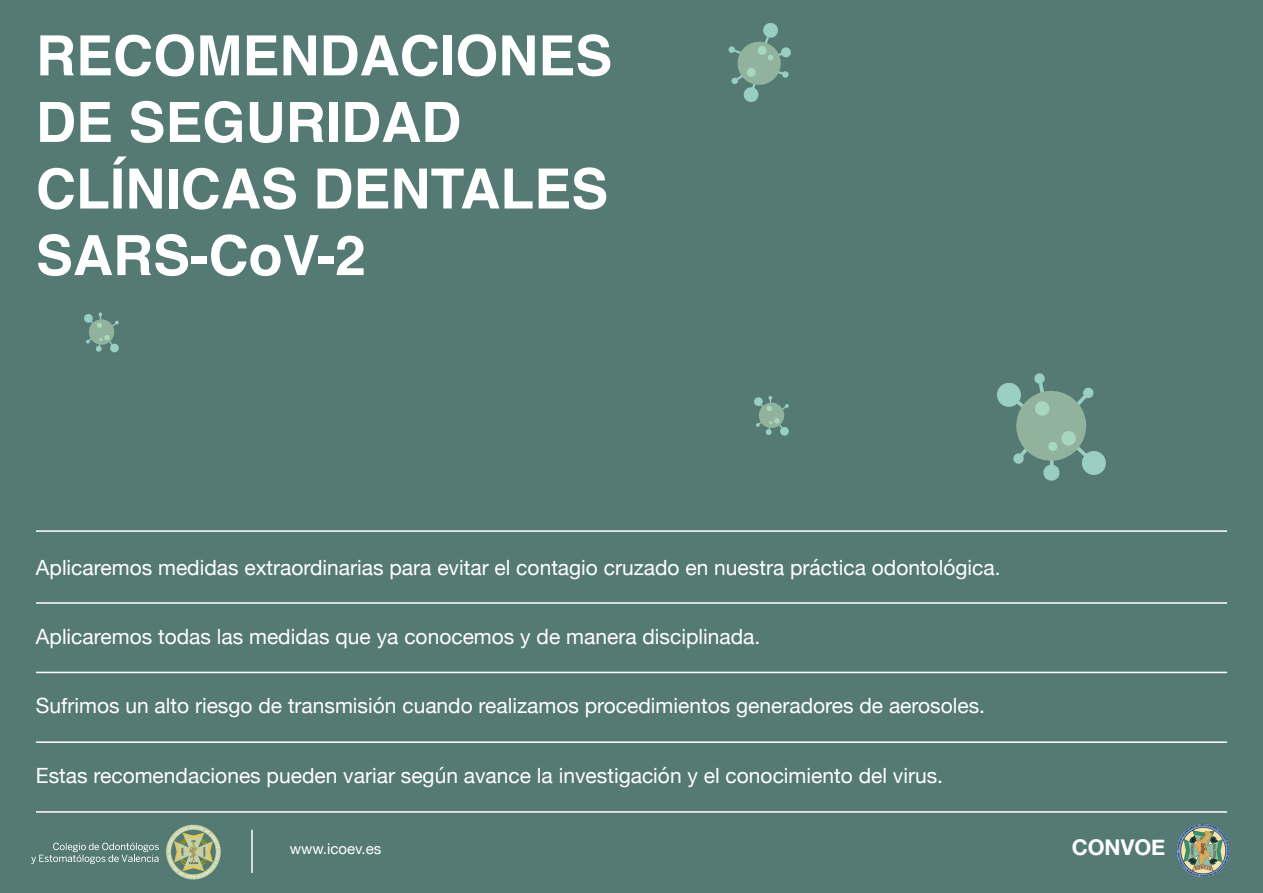
<style>
.page{position:relative;width:1263px;height:893px;background:#557a73}
.page>*{position:absolute;margin:0;border:0;box-sizing:border-box;transform-origin:0 0}
.t1{font:700 55.5px/66.6px "Helvetica";color:#fff}
.t2{font:700 21.75px "Helvetica Neue";color:#fff}
.t3{font:21px "Helvetica Neue";color:#fff}
.t4{font:15px "Helvetica Neue";color:#fff}
</style>
<div class="page">
<hr style="left:36px;top:811px;width:1191px;height:2px;background:#fff">
<hr style="left:36px;top:530px;width:1191px;height:2px;background:#fff">
<hr style="left:36px;top:602px;width:1191px;height:2px;background:#fff">
<hr style="left:36px;top:672px;width:1191px;height:1px;background:#fff">
<hr style="left:36px;top:741px;width:1191px;height:2px;background:#fff">
<svg style="left:997px;top:373px;width:109px;height:108px"></svg>
<div style="left:1035px;top:401px;width:15px;height:15px;background:#a8d8bc;border-radius:50%"></div>
<div style="left:1061px;top:431px;width:15px;height:15px;background:#a8d8bc;border-radius:50%"></div>
<div style="left:1048px;top:442px;width:9px;height:9px;background:#a8d8bc;border-radius:50%"></div>
<svg style="left:728px;top:23px;width:63px;height:79px"></svg>
<svg style="left:84px;top:314px;width:9px;height:9px"></svg>
<svg style="left:86px;top:312px;width:33px;height:40px"></svg>
<svg style="left:754px;top:397px;width:9px;height:9px"></svg>
<svg style="left:756px;top:396px;width:33px;height:39px"></svg>
<svg style="left:31px;top:842px;width:128px;height:22px"></svg>
<img style="left:166px;top:824px;width:55px;height:56px">
<img style="left:1176px;top:823px;width:54px;height:54px;border-radius:27px">
<hr style="left:251px;top:830px;width:2px;height:43px;background:#fff">
<h1 class="t1" style="left:36px;top:23px;width:578px">RECOMENDACIONES<br>DE SEGURIDAD<br>CLÍNICAS DENTALES<br>SARS-CoV-2</h1>
<p class="t3" style="left:36px;top:552px;width:966px">Aplicaremos medidas extraordinarias para evitar el contagio cruzado en nuestra práctica odontológica.</p>
<p class="t3" style="left:36px;top:621px;width:726px">Aplicaremos todas las medidas que ya conocemos y de manera disciplinada.</p>
<p class="t3" style="left:36px;top:691px;width:951px">Sufrimos un alto riesgo de transmisión cuando realizamos procedimientos generadores de aerosoles.</p>
<p class="t3" style="left:36px;top:761px;width:909px">Estas recomendaciones pueden variar según avance la investigación y el conocimiento del virus.</p>
<p class="t4" style="left:290px;top:838px;width:93px">www.icoev.es</p>
<p class="t2" style="left:1072px;top:831px;width:95px">CONVOE</p>
</div>
